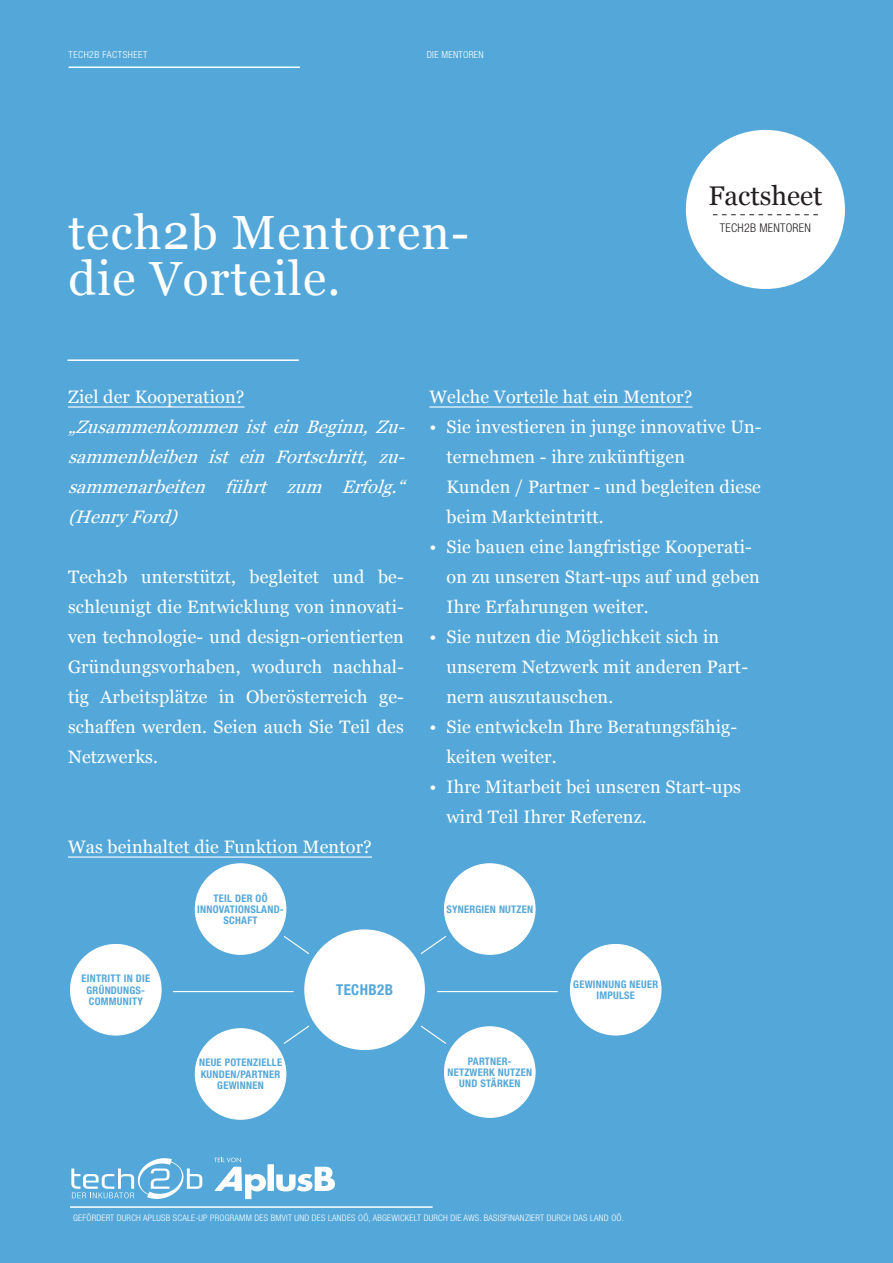
<style>
.page{position:relative;width:893px;height:1263px;background:#54a8d9}
.page>*{position:absolute;margin:0;border:0;box-sizing:border-box;transform-origin:0 0}
.Headline{font:48px/46.5px "Georgia";letter-spacing:.025em;color:#fff}
.t1{font:27px "Georgia";color:#231f20}
.Factsheet_Intro{font:18px/30px "Georgia";letter-spacing:.01em;color:#fff}
.Factsheet_Intro-2{font:italic 18px/30px "Georgia";color:#fff;text-align:justify}
.Leist-Kleiner_Kreis{font:700 condensed 15px "Helvetica Neue LT Std";letter-spacing:.025em;color:#54a8d9}
.t2{font:300 condensed 12px "Helvetica Neue LT Std";letter-spacing:.02em;color:#231f20}
.Leist-Kleiner_Kreis-2{font:700 condensed 10.5px/11.2px "Helvetica Neue LT Std";letter-spacing:.025em;color:#54a8d9;text-align:center}
.kopfzeile_Linie{font:300 condensed 9.75px "Helvetica Neue LT Std";letter-spacing:.05em;color:#fff}
.kopfzeile{font:300 condensed 9.75px "Helvetica Neue LT Std";letter-spacing:.025em;color:#fff}
.kopfzeile_weiss{font:300 condensed 9px "Helvetica Neue LT Std";letter-spacing:.025em;color:#fff}
</style>
<div class="page">
<hr style="left:69px;top:66px;width:231px;height:2px;background:#fff">
<hr style="left:68px;top:359px;width:231px;height:2px;background:#fff">
<hr style="left:68px;top:406px;width:176px;height:2px;background:#fff">
<hr style="left:68px;top:856px;width:304px;height:2px;background:#fff">
<hr style="left:429px;top:406px;width:263px;height:2px;background:#fff">
<div style="left:686px;top:130px;width:159px;height:159px;background:#fff;border-radius:50%"></div>
<svg style="left:713px;top:214px;width:105px;height:1px"></svg>
<div style="left:304px;top:929px;width:121px;height:121px;background:#fff;border-radius:50%"></div>
<div style="left:195px;top:864px;width:91px;height:90px;background:#fff;border-radius:50%"></div>
<div style="left:445px;top:864px;width:90px;height:90px;background:#fff;border-radius:50%"></div>
<div style="left:570px;top:944px;width:91px;height:91px;background:#fff;border-radius:50%"></div>
<div style="left:445px;top:1027px;width:90px;height:90px;background:#fff;border-radius:50%"></div>
<div style="left:195px;top:1029px;width:91px;height:90px;background:#fff;border-radius:50%"></div>
<div style="left:71px;top:944px;width:90px;height:91px;background:#fff;border-radius:50%"></div>
<hr style="left:173px;top:991px;width:121px;height:1px;background:#fff">
<hr style="left:437px;top:991px;width:121px;height:1px;background:#fff">
<svg style="left:420px;top:936px;width:27px;height:18px"></svg>
<svg style="left:420px;top:1025px;width:27px;height:19px"></svg>
<svg style="left:283px;top:936px;width:27px;height:18px"></svg>
<svg style="left:283px;top:1025px;width:27px;height:19px"></svg>
<svg style="left:71px;top:1158px;width:131px;height:41px"></svg>
<hr style="left:70px;top:1206px;width:363px;height:2px;background:#fff">
<svg style="left:214px;top:1157px;width:121px;height:42px"></svg>
<p class="kopfzeile_Linie" style="left:69px;top:49px;width:80px">TECH2B FACTSHEET</p>
<p class="kopfzeile" style="left:427px;top:49px;width:58px">DIE MENTOREN</p>
<p class="Headline" style="left:69px;top:210px;width:402px">tech2b Mentoren&shy;die Vorteile.</p>
<p class="t1" style="left:708px;top:179px;width:116px">Factsheet</p>
<p class="t2" style="left:720px;top:221px;width:92px">TECH2B MENTOREN</p>
<p class="Factsheet_Intro" style="left:68px;top:382px;width:178px">Ziel der Kooperation?</p>
<p class="Factsheet_Intro-2" style="left:68px;top:412px;width:345px">„ZusammenkommenisteinBeginn,Zu&shy;sammenbleiben ist ein Fortschritt, zu&shy;sammenarbeiten führt zum Erfolg.“ (HenryFord)</p>
<p class="Factsheet_Intro" style="left:68px;top:562px;width:337px;text-align:justify">Tech2b unterstützt, begleitet und be&shy;schleunigt die Entwicklung von innovati&shy;ven technologie- und design-orientierten Gründungsvorhaben, wodurch nachhal&shy;tig Arbeitsplätze in Oberösterreich ge&shy;schaffen werden. Seien auch Sie Teil des Netzwerks.</p>
<p class="Factsheet_Intro" style="left:68px;top:832px;width:305px">Was beinhaltet die Funktion Mentor?</p>
<p class="Leist-Kleiner_Kreis-2" style="left:81px;top:973px;width:70px">EINTRITT IN DIE<br>GRÜNDUNGS-</p>
<p class="Leist-Kleiner_Kreis-2" style="left:89px;top:995px;width:56px">COMMUNITY</p>
<p class="Leist-Kleiner_Kreis-2" style="left:197px;top:892px;width:88px">TEIL DER OÖ<br>INNOVATIONSLAND-<br>SCHAFT</p>
<p class="Leist-Kleiner_Kreis-2" style="left:199px;top:1057px;width:84px">NEUE POTENZIELLE<br>KUNDEN/PARTNER<br>GEWINNEN</p>
<p class="Leist-Kleiner_Kreis" style="left:336px;top:981px;width:58px">TECHB2B</p>
<p class="Factsheet_Intro" style="left:429px;top:382px;width:264px">Welche Vorteile hat ein Mentor?</p>
<p class="Factsheet_Intro" style="left:446px;top:412px;width:317px;text-indent:-17px">• Sie investieren in junge innovative Un&shy;ternehmen - ihre zukünftigen<br>Kunden / Partner - und begleiten diese beim Markteintritt.</p>
<p class="Factsheet_Intro" style="left:446px;top:532px;width:315px;text-indent:-17px">• Sie bauen eine langfristige Kooperati&shy;on zu unseren Start-ups auf und geben<br>Ihre Erfahrungen weiter.</p>
<p class="Factsheet_Intro" style="left:446px;top:622px;width:303px;text-indent:-17px">• Sie nutzen die Möglichkeit sich in unserem Netzwerk mit anderen Part&shy;nern auszutauschen.</p>
<p class="Factsheet_Intro" style="left:446px;top:712px;width:292px;text-indent:-17px">• Sie entwickeln Ihre Beratungsfähig&shy;keiten weiter.</p>
<p class="Factsheet_Intro" style="left:446px;top:772px;width:296px;text-indent:-17px">• Ihre Mitarbeit bei unseren Start-ups wird Teil Ihrer Referenz.</p>
<p class="Leist-Kleiner_Kreis-2" style="left:446px;top:903px;width:88px">SYNERGIEN NUTZEN</p>
<p class="Leist-Kleiner_Kreis-2" style="left:468px;top:1055px;width:46px">PARTNER-</p>
<p class="Leist-Kleiner_Kreis-2" style="left:447px;top:1066px;width:86px">NETZWERK NUTZEN<br>UND STÄRKEN</p>
<p class="Leist-Kleiner_Kreis-2" style="left:573px;top:978px;width:86px">GEWINNUNG NEUER<br>IMPULSE</p>
<p class="kopfzeile_weiss" style="left:73px;top:1213px;width:552px">GEFÖRDERT DURCH APLUSB SCALE-UP PROGRAMM DES BMVIT UND DES LANDES OÖ, ABGEWICKELT DURCH DIE AWS. BASISFINANZIERT DURCH DAS LAND OÖ.</p>
</div>
